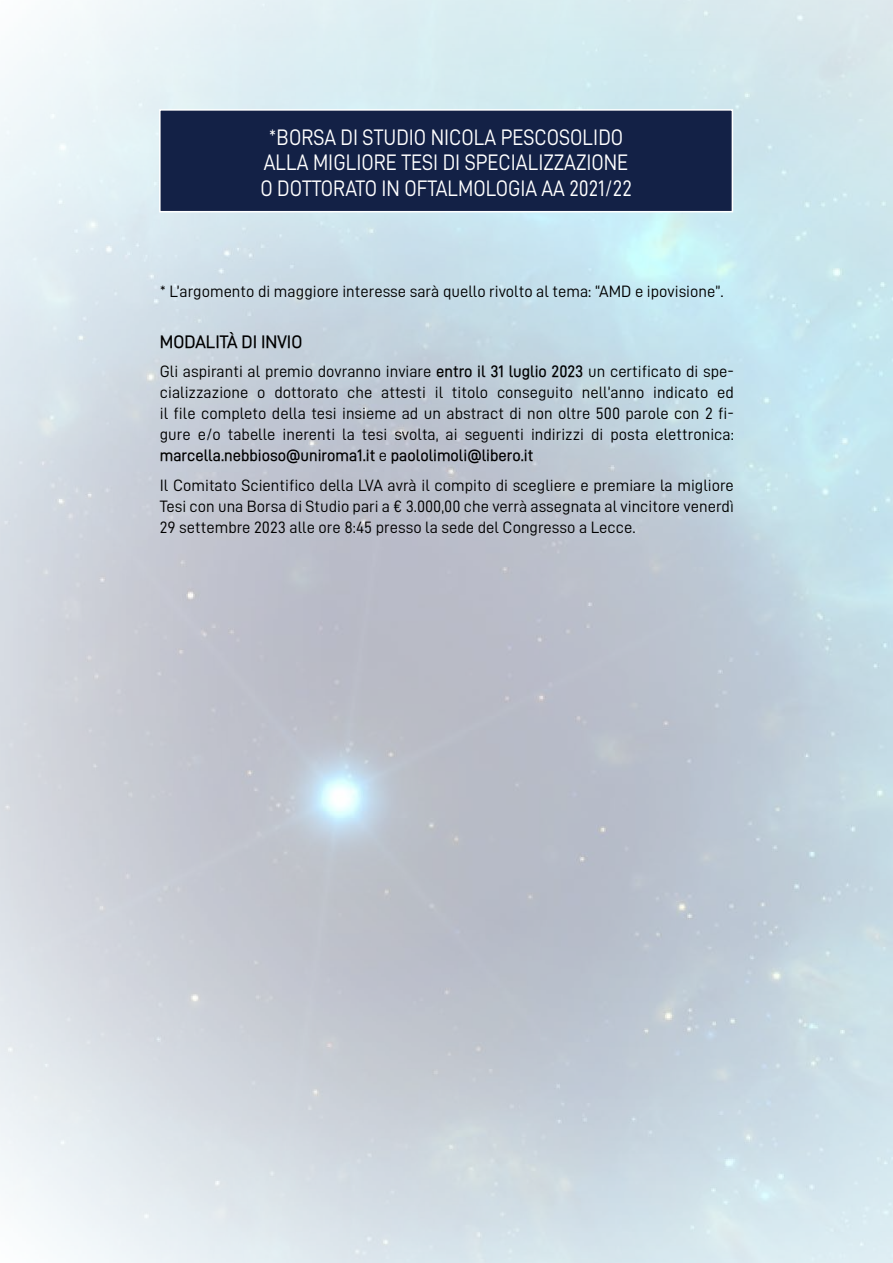
<style>
.page{position:relative;width:893px;height:1263px;background:#fff}
.page>*{position:absolute;margin:0;border:0;box-sizing:border-box;transform-origin:0 0}
.t1{font:22.5px/25.5px "D DIN PRO Regular";color:#fff;text-align:center;scale:.9 1}
.t2{font:18px "D DIN PRO Medium";color:#000}
.t3{font:16.5px/21px "D DIN PRO Regular";color:#000;text-align:justify}
.t4{font:16.5px "D DIN PRO Medium";color:#000}
.s1{font-family:"D DIN PRO Medium"}
.s2{font-family:"D DIN PRO Regular"}
</style>
<div class="page">
<div style="left:160px;top:110px;width:572px;height:102px;background:#132146"></div>
<div style="left:159px;top:109px;width:574px;height:103px;border:2px solid #fff"></div>
<h1 class="t1" style="left:260px;top:124px;width:414px">*BORSA DI STUDIO NICOLA PESCOSOLIDO<br>ALLA MIGLIORE TESI DI SPECIALIZZAZIONE<br>O DOTTORATO IN OFTALMOLOGIA AA 2021/22</h1>
<p class="t3" style="left:160px;top:281px;width:565px">* L’argomento di maggiore interesse sarà quello rivolto al tema: “AMD e ipovisione”.</p>
<p class="t2" style="left:160px;top:331px;width:144px">MODALITÀ DI INVIO</p>
<p class="t3" style="left:160px;top:361px;width:576px">Gli aspiranti al premio dovranno inviare <span class="s1">entro il 31 luglio 2023</span> un certificato di spe&shy;cializzazione o dottorato che attesti il titolo conseguito nell’anno indicato ed il file completo della tesi insieme ad un abstract di non oltre 500 parole con 2 fi&shy;gure e/o tabelle inerenti la tesi svolta, ai seguenti indirizzi di posta elettronica:</p>
<p class="t4" style="left:160px;top:446px;width:375px">marcella.nebbioso@uniroma1.it <span class="s2">e</span> paololimoli@libero.it</p>
<p class="t3" style="left:160px;top:474px;width:576px">Il Comitato Scientifico della LVA avrà il compito di scegliere e premiare la migliore Tesi con una Borsa di Studio pari a € 3.000,00 che verrà assegnata al vincitore venerdì 29 settembre 2023 alle ore 8:45 presso la sede del Congresso a Lecce.</p>
</div>
